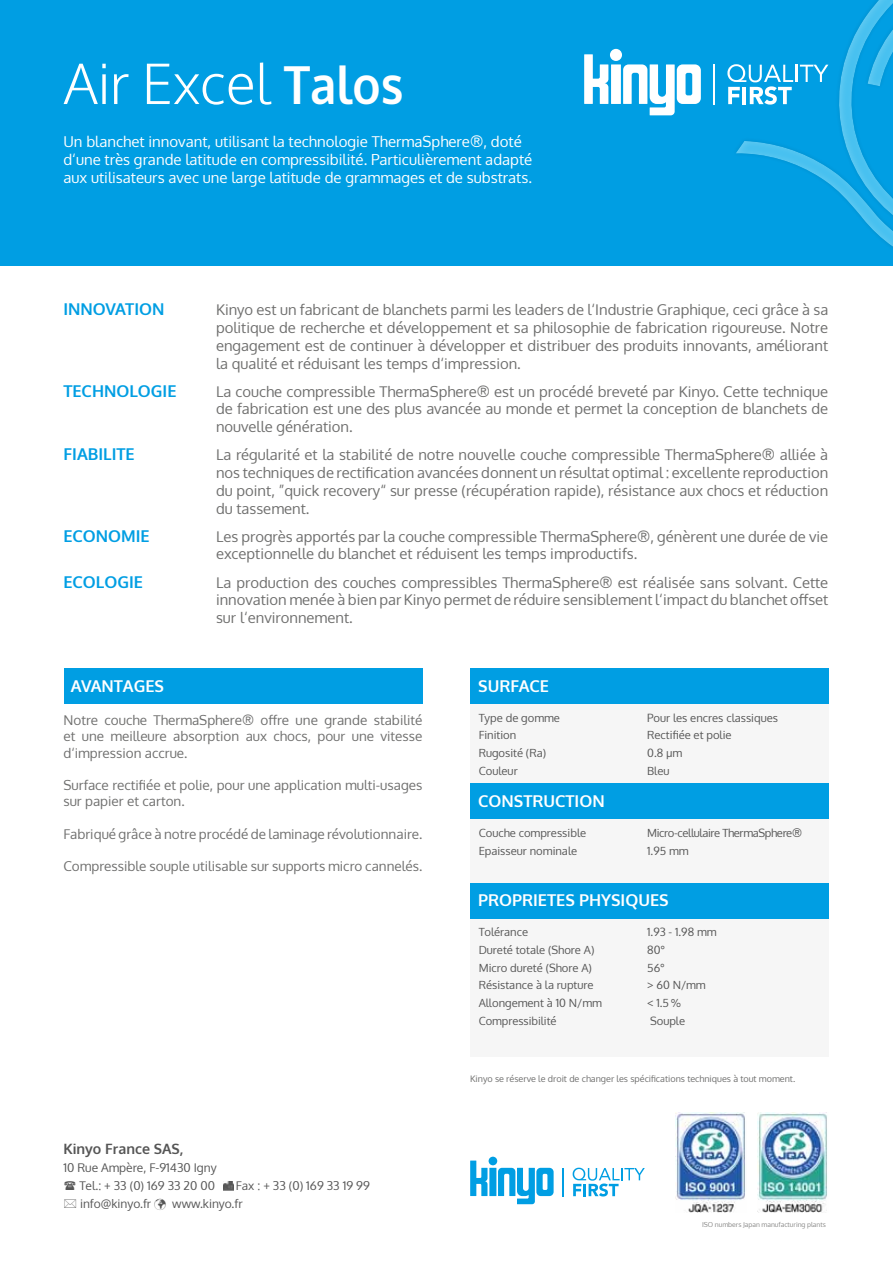
<style>
.page{position:relative;width:893px;height:1263px;background:#fff}
.page>*{position:absolute;margin:0;border:0;box-sizing:border-box;transform-origin:0 0}
.t1{font:300 55.5px "Oxygen";color:#fff}
.t2{font:700 16.35px "Oxygen";color:#fff}
.t3{font:700 16.35px "Oxygen";color:#009ee3}
.t4{font:15px/18px "Oxygen";color:#fff}
.t5{font:14.85px/17.9px "Oxygen";color:#6f6f6e;text-align:justify}
.t6{font:700 14.25px "Oxygen";color:#565656}
.t7{font:13.5px/16.2px "Oxygen";color:#6f6f6e;text-align:justify}
.t8{font:12px/18px "Oxygen";color:#565656;text-align:right}
.t9{font:11.25px/17.7px "Oxygen";color:#565656}
.t10{font:11.25px/17.7px "Oxygen";letter-spacing:-.03em;color:#565656}
.t11{font:9px "Oxygen";color:#6f6f6e}
.t12{font:6.75px "Oxygen";color:#878786}
.s1{font-weight:700;font-size:52.5px}
.s2{font-family:"Bell Gothic Std";font-weight:700}
</style>
<div class="page">
<div style="left:0;top:0;width:893px;height:266px;background:#009ee3"></div>
<svg style="left:727px;top:0;width:166px;height:247px"></svg>
<div style="left:610px;top:49px;width:12px;height:12px;background:#fff;border-radius:50%"></div>
<div style="left:611px;top:64px;width:10px;height:40px;background:#fff"></div>
<svg style="left:584px;top:54px;width:24px;height:50px"></svg>
<svg style="left:623px;top:64px;width:78px;height:51px"></svg>
<hr style="left:713px;top:64px;width:2px;height:41px;background:#fff">
<img style="left:676px;top:1113px;width:69px;height:99px">
<img style="left:758px;top:1113px;width:69px;height:99px">
<svg style="left:573px;top:1168px;width:72px;height:28px"></svg>
<div style="left:489px;top:1157px;width:8px;height:8px;background:#009ee3;border-radius:50%"></div>
<div style="left:489px;top:1168px;width:7px;height:28px;background:#009ee3"></div>
<svg style="left:470px;top:1160px;width:17px;height:36px"></svg>
<svg style="left:498px;top:1168px;width:56px;height:36px"></svg>
<hr style="left:562px;top:1168px;width:2px;height:28px;background:#009ee3">
<div style="left:470px;top:668px;width:358px;height:389px;background:#f6f6f6"></div>
<div style="left:470px;top:783px;width:358px;height:36px;background:#009ee3"></div>
<div style="left:470px;top:883px;width:358px;height:35px;background:#009ee3"></div>
<div style="left:470px;top:668px;width:358px;height:36px;background:#009ee3"></div>
<div style="left:64px;top:668px;width:358px;height:36px;background:#009ee3"></div>
<svg style="left:224px;top:1181px;width:10px;height:9px"></svg>
<h1 class="t1" style="left:63px;top:49px;width:342px">Air Excel <span class="s1">TALOS</span></h1>
<p class="t4" style="left:63px;top:133px;width:470px">Un blanchet innovant, utilisant la technologie ThermaSphere®, doté d‘une très grande latitude en compressibilité. Particulièrement adapté aux utilisateurs avec une large latitude de grammages et de substrats.</p>
<p class="t3" style="left:63px;top:299px;width:100px">INNOVATION</p>
<p class="t5" style="left:216px;top:301px;width:614px">Kinyo est un fabricant de blanchets parmi les leaders de l‘Industrie Graphique, ceci grâce à sa politique de recherche et développement et sa philosophie de fabrication rigoureuse. Notre engagement est de continuer à développer et distribuer des produits innovants, améliorant la qualité et réduisant les temps d‘impression.</p>
<p class="t3" style="left:63px;top:380px;width:115px">TECHNOLOGIE</p>
<p class="t5" style="left:216px;top:382px;width:614px">La couche compressible ThermaSphere® est un procédé breveté par Kinyo. Cette technique de fabrication est une des plus avancée au monde et permet la conception de blanchets de nouvelle génération.</p>
<p class="t3" style="left:63px;top:444px;width:73px">FIABILITE</p>
<p class="t5" style="left:216px;top:446px;width:614px">La régularité et la stabilité de notre nouvelle couche compressible ThermaSphere® alliée à nos techniques de rectification avancées donnent un résultat optimal : excellente reproduction du point, ”quick recovery“ sur presse (récupération rapide), résistance aux chocs et réduction du tassement.</p>
<p class="t3" style="left:63px;top:525px;width:88px">ECONOMIE</p>
<p class="t5" style="left:216px;top:527px;width:614px">Les progrès apportés par la couche compressible ThermaSphere®, génèrent une durée de vie exceptionnelle du blanchet et réduisent les temps improductifs.</p>
<p class="t3" style="left:63px;top:571px;width:81px">ECOLOGIE</p>
<p class="t5" style="left:216px;top:573px;width:614px">La production des couches compressibles ThermaSphere® est réalisée sans solvant. Cette innovation menée à bien par Kinyo permet de réduire sensiblement l‘impact du blanchet offset sur l‘environnement.</p>
<p class="t2" style="left:71px;top:675px;width:95px">AVANTAGES</p>
<p class="t7" style="left:63px;top:712px;width:360px">Notre couche ThermaSphere® offre une grande stabilité et une meilleure absorption aux chocs, pour une vitesse d‘impression accrue.</p>
<p class="t7" style="left:63px;top:777px;width:360px">Surface rectifiée et polie, pour une application multi-usages sur papier et carton.</p>
<p class="t7" style="left:63px;top:826px;width:360px">Fabriqué grâce à notre procédé de laminage révolutionnaire.</p>
<p class="t7" style="left:63px;top:858px;width:360px">Compressible souple utilisable sur supports micro cannelés.</p>
<p class="t6" style="left:63px;top:1140px;width:121px">KINYO FRANCE SAS,</p>
<p class="t8" style="left:63px;top:1158px;width:155px">10 Rue Ampère, F-91430 Igny<br>Tel.: + 33 (0) 169 33 20 00</p>
<p class="t8" style="left:80px;top:1176px;width:291px;text-align:left;text-indent:156px">Fax : + 33 (0) 169 33 19 99 info@kinyo.fr ✓ www.kinyo.fr</p>
<p class="t2" style="left:478px;top:675px;width:52px">SURFACE</p>
<p class="t9" style="left:479px;top:709px;width:83px">Type de gomme<br>Finition<br>Rugosité (Ra)<br>Couleur</p>
<p class="t9" style="left:647px;top:709px;width:132px">Pour les encres classiques<br>Rectifiée et polie<br>0.8 <span class="s2">µ</span>m<br>Bleu</p>
<p class="t2" style="left:478px;top:791px;width:12px">CONS</p>
<p class="t2" style="left:523px;top:791px;width:62px">TRUCTION</p>
<p class="t9" style="left:479px;top:824px;width:109px">Couche compressible<br>Epaisseur nominale</p>
<p class="t10" style="left:647px;top:824px;width:156px">Micro-cellulaire ThermaSphere®<br>1.95 mm</p>
<p class="t2" style="left:478px;top:890px;width:182px">PROPRIETES PHYSI QUES</p>
<p class="t9" style="left:479px;top:923px;width:125px">Tolérance<br>Dureté totale (Shore A)<br>Micro dureté (Shore A)<br>Résistance à la rupture<br>Allongement à 10 N/mm<br>Compressibilité</p>
<p class="t9" style="left:647px;top:923px;width:71px">1.93 - 1.98 mm<br>80°<br>56°<br>&gt; 60 N/mm<br>&lt; 1.5 %<br>Souple</p>
<p class="t11" style="left:470px;top:1072px;width:326px">Kinyo se réserve le droit de changer les spécifications techniques à tout moment.</p>
<p class="t12" style="left:702px;top:1220px;width:125px">ISO numbers Japan manufacturing plants</p>
</div>
